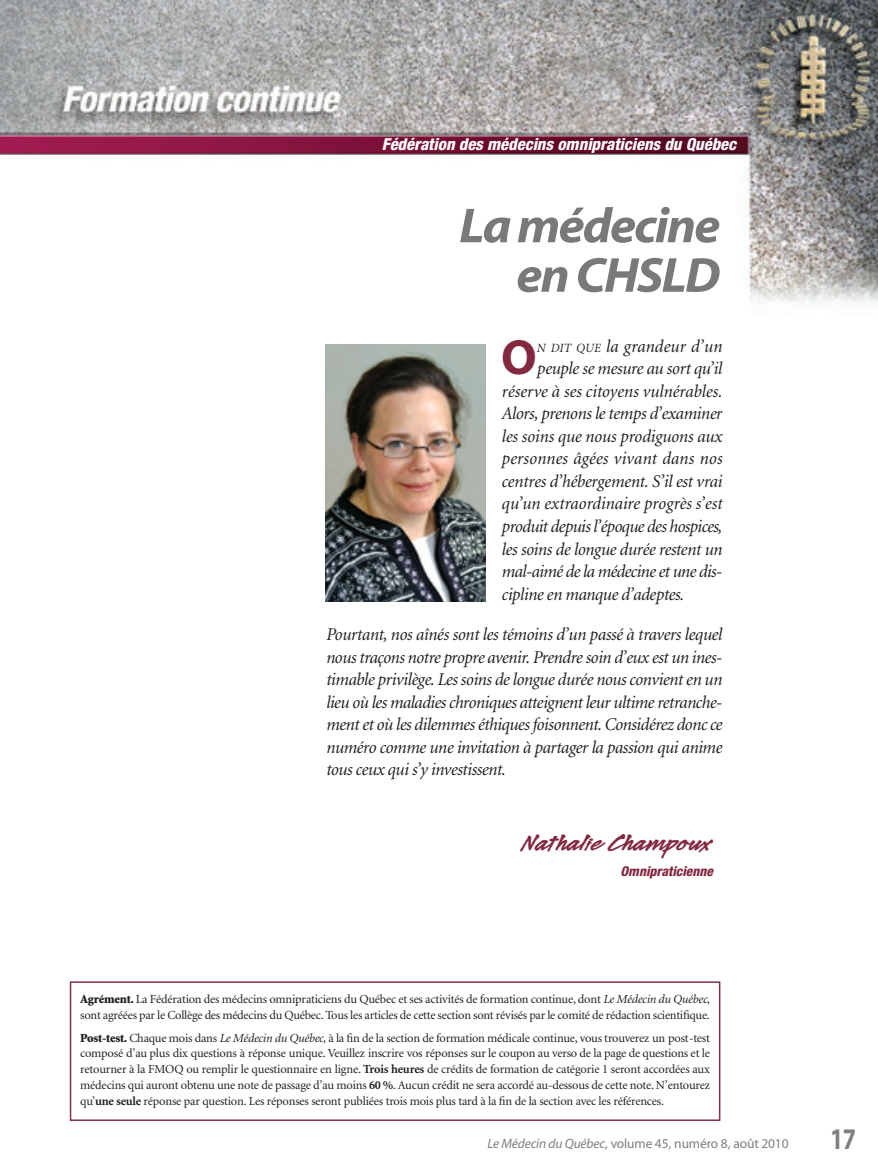
<style>
.page{position:relative;width:878px;height:1175px;background:#fff}
.page>*{position:absolute;margin:0;border:0;box-sizing:border-box;transform-origin:0 0}
.t1{font:700 49.65px "Myriad";color:#82293f}
.t2{font:italic 700 49.5px/49.5px "Myriad";letter-spacing:-.035em;color:#77797b;text-align:right;scale:1.05 1}
.t3{font:700 30px "Myriad";color:#7d7f81;scale:.8 1}
.t4{font:700 27px "Legault Std";color:#82293f;scale:1.2 1}
.t5{font:italic 18px/22.5px "Minion";letter-spacing:-.02em;color:#231f20;text-align:justify}
.t6{font:italic 18px "Minion";letter-spacing:.005em;color:#231f20}
.t7{font:italic 18px "Minion";letter-spacing:-.04em;color:#231f20}
.t8{font:italic 18px "Minion";color:#231f20}
.t9{font:italic 800 condensed 16.5px "Helvetica Neue";color:#fff}
.t10{font:13.5px "Myriad";letter-spacing:-.01em;color:#7d7f81}
.t11{font:italic 800 condensed 13.5px "Helvetica Neue";color:#82293f}
.t12{font:12.3px/15.8px "Minion";letter-spacing:-.015em;color:#231f20}
.s1{font-size:12.6px}
.s2{font-weight:900}
.s3{font-style:italic}
.s4{font-weight:700}
</style>
<div class="page">
<img style="left:0;top:0;width:878px;height:304px">
<img style="left:326px;top:344px;width:159px;height:257px">
<div style="left:70px;top:981px;width:650px;height:139px;border:2px solid #84304b"></div>
<h3 class="t9" style="left:382px;top:138px;width:359px">Fédération des médecins omnipraticiens du Québec</h3>
<h2 class="t2" style="left:459px;top:205px;width:250px">La médecine en CHSLD</h2>
<h1 class="t1" style="left:501px;top:339px;width:37px">O</h1>
<h3 class="t6" style="left:536px;top:339px;width:187px"><span class="s1">N DIT QUE</span> la grandeur d’un</h3>
<h3 class="t5" style="left:536px;top:359px;width:187px">peuple se mesure au sort qu’il</h3>
<h3 class="t8" style="left:501px;top:384px;width:222px">réserve à ses citoyens vulnérables.</h3>
<h3 class="t5" style="left:501px;top:404px;width:222px">Alors, prenons le temps d’examiner</h3>
<h3 class="t5" style="left:501px;top:426px;width:222px">les soins que nous prodiguons aux</h3>
<h3 class="t6" style="left:501px;top:451px;width:222px">personnes âgées vivant dans nos</h3>
<h3 class="t5" style="left:501px;top:471px;width:222px">centres d’hébergement. S’il est vrai</h3>
<h3 class="t5" style="left:501px;top:494px;width:222px">qu’un extraordinaire progrès s’est</h3>
<h3 class="t7" style="left:501px;top:519px;width:222px">produit depuis l’époque des hospices,</h3>
<h3 class="t5" style="left:501px;top:539px;width:222px">les soins de longue durée restent un</h3>
<h3 class="t5" style="left:501px;top:561px;width:222px">mal-aimé de la médecine et une dis-</h3>
<h3 class="t5" style="left:501px;top:584px;width:184px">cipline en manque d’adeptes.</h3>
<p class="t5" style="left:325px;top:624px;width:398px">Pourtant, nos aînés sont les témoins d’un passé à travers lequel nous traçons notre propre avenir. Prendre soin d’eux est un ines&shy;timable privilège. Les soins de longue durée nous convient en un lieu où les maladies chroniques atteignent leur ultime retranche&shy;ment et où les dilemmes éthiques foisonnent. Considérez donc ce numéro comme une invitation à partager la passion qui anime tous ceux qui s’y investissent.</p>
<h3 class="t4" style="left:523px;top:825px;width:160px">Nathalie Champoux</h3>
<p class="t11" style="left:620px;top:866px;width:96px">Omnipraticienne</p>
<p class="t12" style="left:80px;top:992px;width:631px"><span class="s2">Agrément.</span> La Fédération des médecins omnipraticiens du Québec et ses activités de formation continue, dont <span class="s3">Le Médecin du Québec</span>, sont agréées par le Collège des médecins du Québec. Tous les articles de cette section sont révisés par le comité de rédaction scientifique.</p>
<p class="t12" style="left:80px;top:1031px;width:631px;text-align:justify"><span class="s2">Post-test.</span> Chaque mois dans <span class="s3">Le Médecin du Québec,</span> à la fin de la section de formation médicale continue, vous trouverez un post-test composé d’au plus dix questions à réponse unique. Veuillez inscrire vos réponses sur le coupon au verso de la page de questions et le retourner à la FMOQ ou remplir le questionnaire en ligne. <span class="s4">Trois heures</span> de crédits de formation de catégorie 1 seront accordées aux médecins qui auront obtenu une note de passage d’au moins <span class="s4">60 %</span>. Aucun crédit ne sera accordé au-dessous de cette note. N’entourez qu’<span class="s4">une seule</span> réponse par question. Les réponses seront publiées trois mois plus tard à la fin de la section avec les références.</p>
<p class="t10" style="left:487px;top:1138px;width:303px"><span class="s3">Le Médecin du Québec,</span> volume 45, numéro 8, août 2010</p>
<h3 class="t3" style="left:830px;top:1127px;width:34px">17</h3>
</div>
